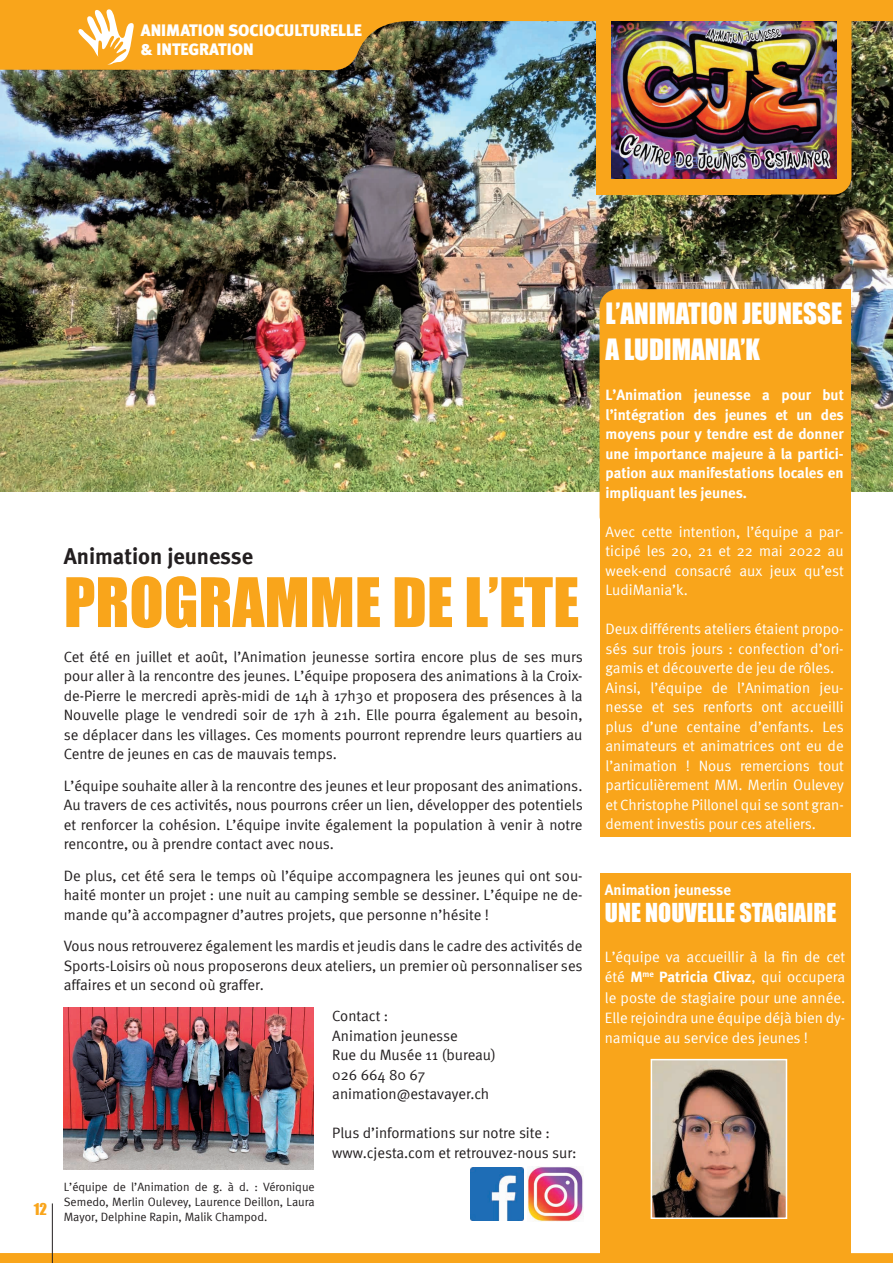
<style>
.page{position:relative;width:893px;height:1263px;background:#fff}
.page>*{position:absolute;margin:0;border:0;box-sizing:border-box;transform-origin:0 0}
.t1{font:63px "Impact";color:#f9a51b}
.t2{font:27px/36px "Impact";color:#fff}
.t3{font:24px "Impact";color:#fff}
.t4{font:700 22.5px "Meta";color:#231f20}
.t5{font:900 16.5px/19.8px "Meta";color:#fff}
.t6{font:15px/19.5px "Meta Normal";color:#231f20;text-align:justify}
.t7{font:15px/19.5px "Meta Normal";letter-spacing:-.005em;color:#fff;text-align:justify}
.t8{font:700 15px/19.5px "Meta";color:#fff;text-align:justify}
.t9{font:15px "Impact";color:#f9a51b}
.t10{font:12px/15px "Meta Normal";color:#231f20;text-align:justify}
.s1{font-family:"Meta";font-weight:700}
</style>
<div class="page">
<img style="left:0;top:70px;width:893px;height:421px">
<div style="left:600px;top:873px;width:250px;height:390px;background:#f9a51b"></div>
<svg style="left:0;top:1220px;width:893px;height:43px"></svg>
<hr style="left:52px;top:1203px;width:1px;height:60px;background:#231f20">
<img style="left:0;top:0;width:893px;height:70px">
<svg style="left:296px;top:0;width:114px;height:70px;background:#ce9125"></svg>
<svg style="left:78px;top:9px;width:58px;height:56px"></svg>
<div style="left:600px;top:313px;width:250px;height:524px;background:#f9a51b"></div>
<img style="left:528px;top:1166px;width:55px;height:55px">
<svg style="left:469px;top:1167px;width:56px;height:54px"></svg>
<img style="left:470px;top:1167px;width:53px;height:53px">
<img style="left:64px;top:1007px;width:250px;height:162px">
<img style="left:654px;top:1062px;width:130px;height:154px">
<div style="left:651px;top:1059px;width:136px;height:160px;border:2px solid #fff"></div>
<div style="left:597px;top:0;width:254px;height:195px;background:#f9a51b"></div>
<img style="left:611px;top:22px;width:225px;height:156px">
<div style="left:600px;top:289px;width:250px;height:245px;background:#f9a51b;border-radius:18px"></div>
<div style="left:676px;top:289px;width:174px;height:214px;background:#f9a51b"></div>
<p class="t5" style="left:141px;top:20px;width:223px">ANIMATION SOCIOCULTURELLE &amp; INTEGRATION</p>
<p class="t9" style="left:34px;top:1198px;width:15px">12</p>
<h3 class="t4" style="left:64px;top:543px;width:191px">Animation jeunesse</h3>
<h1 class="t1" style="left:64px;top:553px;width:517px">PROGRAMME DE L’ETE</h1>
<p class="t6" style="left:64px;top:646px;width:520px">Cet été en juillet et août, l’Animation jeunesse sortira encore plus de ses murs pour aller à la rencontre des jeunes. L’équipe proposera des animations à la Croix&shy;de-Pierre le mercredi après-midi de 14h à 17h30 et proposera des présences à la Nouvelle plage le vendredi soir de 17h à 21h. Elle pourra également au besoin, se déplacer dans les villages. Ces moments pourront reprendre leurs quartiers au Centre de jeunes en cas de mauvais temps.</p>
<p class="t6" style="left:64px;top:775px;width:520px">L’équipe souhaite aller à la rencontre des jeunes et leur proposant des animations.<br>Au travers de ces activités, nous pourrons créer un lien, développer des potentiels et renforcer la cohésion. L’équipe invite également la population à venir à notre rencontre, ou à prendre contact avec nous.</p>
<p class="t6" style="left:64px;top:865px;width:520px">De plus, cet été sera le temps où l’équipe accompagnera les jeunes qui ont sou&shy;haité monter un projet : une nuit au camping semble se dessiner. L’équipe ne de&shy;mande qu’à accompagner d’autres projets, que personne n’hésite !</p>
<p class="t6" style="left:64px;top:936px;width:520px">Vous nous retrouverez également les mardis et jeudis dans le cadre des activités de Sports-Loisirs où nous proposerons deux ateliers, un premier où personnaliser ses affaires et un second où graffer.</p>
<p class="t6" style="left:332px;top:1006px;width:165px;text-align:left">Contact :<br>Animation jeunesse<br>Rue du Musée 11 (bureau)<br>026 664 80 67 animation@estavayer.ch</p>
<p class="t6" style="left:332px;top:1123px;width:246px">Plus d’informations sur notre site : www.cjesta.com et retrouvez-nous sur:</p>
<p class="t10" style="left:64px;top:1179px;width:252px">L’équipe de l’Animation de g. à d. : Véronique Semedo, Merlin Oulevey, Laurence Deillon, Laura Mayor, Delphine Rapin, Malik Champod.</p>
<h2 class="t2" style="left:605px;top:295px;width:238px">L’ANIMATION JEUNESSE<br>A LUDIMANIA’K</h2>
<p class="t8" style="left:605px;top:385px;width:240px">L’Animation jeunesse a pour but l’intégration des jeunes et un des moyens pour y tendre est de donner une importance majeure à la partici&shy;pation aux manifestations locales en impliquant les jeunes.</p>
<p class="t7" style="left:605px;top:521px;width:240px">Avec cette intention, l’équipe a par&shy;ticipé les 20, 21 et 22 mai 2022 au week-end consacré aux jeux qu’est LudiMania’k.</p>
<p class="t7" style="left:605px;top:619px;width:240px;text-align:left">Deux différents ateliers étaient propo&shy;sés sur trois jours : confection d’ori&shy;gamis et découverte de jeu de rôles.<br>Ainsi, l’équipe de l’Animation jeu&shy;nesse et ses renforts ont accueilli plus d’une centaine d’enfants. Les animateurs et animatrices ont eu de l’animation ! Nous remercions tout particulièrement MM. Merlin Oulevey et Christophe Pillonel qui se sont gran&shy;dement investis pour ces ateliers.</p>
<p class="t8" style="left:605px;top:879px;width:128px">Animation jeunesse</p>
<h3 class="t3" style="left:605px;top:894px;width:233px">UNE NOUVELLE STAGIAIRE</h3>
<p class="t7" style="left:605px;top:947px;width:242px;line-height:20.2px">L’équipe va accueillir à la fin de cet été <span class="s1">M</span><sup>me</sup> <span class="s1">Patricia Clivaz</span>, qui occupera le poste de stagiaire pour une année.<br>Elle rejoindra une équipe déjà bien dy&shy;namique au service des jeunes !</p>
</div>
